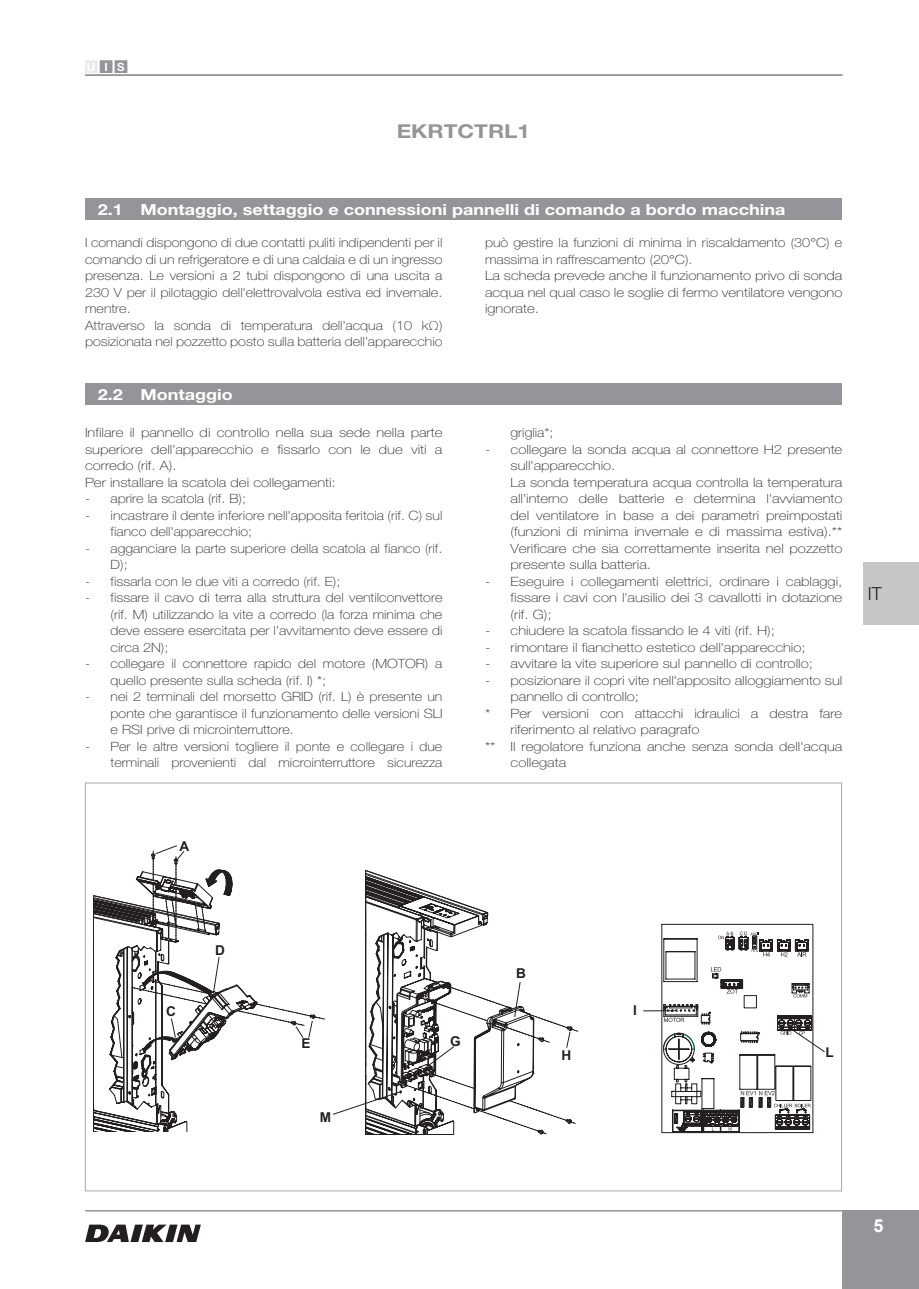
<style>
.page{position:relative;width:919px;height:1289px;background:#fff}
.page>*{position:absolute;margin:0;border:0;box-sizing:border-box;transform-origin:0 0}
.t1{font:700 19.2px "Helvetica Neue LT Std";color:#939598;scale:1.18 1}
.t2{font:300 18px "Helvetica Neue LT Std";color:#231f20}
.t3{font:700 18px "Arial";color:#fff}
.t4{font:700 15.3px "Helvetica Neue LT Std";color:#fff;scale:1.18 1}
.t5{font:700 13.65px "Arial";color:#231f20}
.t6{font:100 12.75px/16.5px "Helvetica Neue LT Std";color:#231f20;scale:1.13 1}
.t7{font:100 12.75px/16.5px "Helvetica Neue LT Std";color:#231f20;scale:1.18 1}
.t8{font:700 11.4px "Helvetica Neue LT Std";color:#fff}
</style>
<div class="page">
<hr style="left:85px;top:1209px;width:757px;height:2px;background:#939598">
<div style="left:842px;top:1209px;width:76px;height:79px;background:#939598"></div>
<hr style="left:85px;top:74px;width:757px;height:2px;background:#939598">
<div style="left:115px;top:61px;width:12px;height:11px;background:#939598"></div>
<div style="left:115px;top:60px;width:12px;height:13px;border:1px solid #939598"></div>
<div style="left:100px;top:61px;width:12px;height:11px;background:#939598"></div>
<div style="left:100px;top:60px;width:12px;height:13px;border:1px solid #939598"></div>
<div style="left:85px;top:61px;width:12px;height:11px;background:#e9eaea"></div>
<svg style="left:93px;top:845px;width:222px;height:287px"></svg>
<svg style="left:333px;top:870px;width:245px;height:265px"></svg>
<svg style="left:643px;top:924px;width:182px;height:208px"></svg>
<div style="left:85px;top:198px;width:756px;height:21px;background:#939598"></div>
<div style="left:85px;top:383px;width:756px;height:21px;background:#939598"></div>
<svg style="left:85px;top:1224px;width:116px;height:17px"></svg>
<div style="left:863px;top:562px;width:55px;height:63px;background:#c5c6c8"></div>
<p class="t8" style="left:87px;top:60px;width:39px">UIS</p>
<h1 class="t1" style="left:396px;top:119px;width:114px">EKRTCTRL1</h1>
<p class="t4" style="left:98px;top:200px;width:23px">2.1</p>
<p class="t4" style="left:140px;top:200px;width:548px">Montaggio, settaggio e connessioni pannelli di comando a bordo macchina</p>
<p class="t6" style="left:85px;top:234px;width:318px">I comandi dispongono di due contatti puliti indipendenti per il comando di un refrigeratore e di una caldaia e di un ingresso presenza. Le versioni a 2 tubi dispongono di una uscita a 230 V per il pilotaggio dell'elettrovalvola estiva ed invernale. mentre.<br>Attraverso la sonda di temperatura dell'acqua (10 kΩ) posizionata nel pozzetto posto sulla batteria dell'apparecchio</p>
<p class="t6" style="left:485px;top:234px;width:318px">può gestire la funzioni di minima in riscaldamento (30°C) e massima in raffrescamento (20°C).<br>La scheda prevede anche il funzionamento privo di sonda acqua nel qual caso le soglie di fermo ventilatore vengono ignorate.</p>
<p class="t4" style="left:98px;top:385px;width:23px">2.2</p>
<p class="t4" style="left:140px;top:385px;width:80px">Montaggio</p>
<p class="t7" style="left:85px;top:424px;width:304px">Infilare il pannello di controllo nella sua sede nella parte superiore dell'apparecchio e fissarlo con le due viti a corredo (rif. A).<br>Per installare la scatola dei collegamenti:</p>
<p class="t6" style="left:85px;top:490px;width:144px">- aprire la scatola (rif. B);</p>
<p class="t6" style="left:111px;top:507px;width:295px;text-indent:-26px">- incastrare il dente inferiore nell'apposita feritoia (rif. C) sul fianco dell'apparecchio;</p>
<p class="t6" style="left:111px;top:540px;width:295px;text-indent:-26px">- agganciare la parte superiore della scatola al fianco (rif.<br>D);</p>
<p class="t6" style="left:85px;top:573px;width:227px">- fissarla con le due viti a corredo (rif. E);</p>
<p class="t6" style="left:111px;top:589px;width:295px;text-align:justify;text-indent:-26px">- fissare il cavo di terra alla struttura del ventilconvettore (rif. M) utilizzando la vite a corredo (la forza minima che deve essere esercitata per l'avvitamento deve essere di circa 2N);</p>
<p class="t6" style="left:111px;top:655px;width:295px;text-indent:-26px">- collegare il connettore rapido del motore (MOTOR) a quello presente sulla scheda (rif. I) *;</p>
<p class="t6" style="left:111px;top:688px;width:295px;text-align:justify;text-indent:-26px">- nei 2 terminali del morsetto GRID (rif. L) è presente un ponte che garantisce il funzionamento delle versioni SLI e RSI prive di microinterruttore.</p>
<p class="t6" style="left:85px;top:738px;width:318px;text-align:right">- Per le altre versioni togliere il ponte e collegare i due terminali provenienti dal microinterruttore sicurezza</p>
<p class="t6" style="left:510px;top:424px;width:40px">griglia*;</p>
<p class="t7" style="left:510px;top:441px;width:283px;text-indent:-26px">- collegare la sonda acqua al connettore H2 presente sull'apparecchio.<br>La sonda temperatura acqua controlla la temperatura all'interno delle batterie e determina l'avviamento del ventilatore in base a dei parametri preimpostati (funzioni di minima invernale e di massima estiva).** Verificare che sia correttamente inserita nel pozzetto presente sulla batteria.</p>
<p class="t7" style="left:510px;top:573px;width:283px;text-align:justify;text-indent:-26px">- Eseguire i collegamenti elettrici, ordinare i cablaggi, fissare i cavi con l'ausilio dei 3 cavallotti in dotazione (rif. G);</p>
<p class="t7" style="left:485px;top:622px;width:247px">- chiudere la scatola fissando le 4 viti (rif. H);</p>
<p class="t7" style="left:485px;top:639px;width:273px">- rimontare il fianchetto estetico dell'apparecchio;</p>
<p class="t7" style="left:485px;top:655px;width:279px">- avvitare la vite superiore sul pannello di controllo;</p>
<p class="t7" style="left:485px;top:672px;width:304px">- posizionare il copri vite nell'apposito alloggiamento sul</p>
<p class="t7" style="left:510px;top:688px;width:110px">pannello di controllo;</p>
<p class="t7" style="left:485px;top:705px;width:304px">* Per versioni con attacchi idraulici a destra fare</p>
<p class="t7" style="left:510px;top:721px;width:161px">riferimento al relativo paragrafo</p>
<p class="t7" style="left:485px;top:738px;width:304px">** Il regolatore funziona anche senza sonda dell'acqua</p>
<p class="t7" style="left:510px;top:754px;width:49px">collegata</p>
<h2 class="t2" style="left:867px;top:583px;width:16px">IT</h2>
<p class="t5" style="left:179px;top:836px;width:11px">A</p>
<p class="t5" style="left:166px;top:1001px;width:11px">C</p>
<p class="t5" style="left:215px;top:940px;width:11px">D</p>
<p class="t5" style="left:301px;top:1034px;width:11px">E</p>
<p class="t5" style="left:320px;top:1107px;width:13px">M</p>
<p class="t5" style="left:450px;top:1031px;width:12px">G</p>
<p class="t5" style="left:516px;top:963px;width:11px">B</p>
<p class="t5" style="left:561px;top:1045px;width:11px">H</p>
<p class="t5" style="left:633px;top:1000px;width:5px">I</p>
<p class="t5" style="left:825px;top:1042px;width:10px">L</p>
<h2 class="t3" style="left:873px;top:1212px;width:12px">5</h2>
</div>
